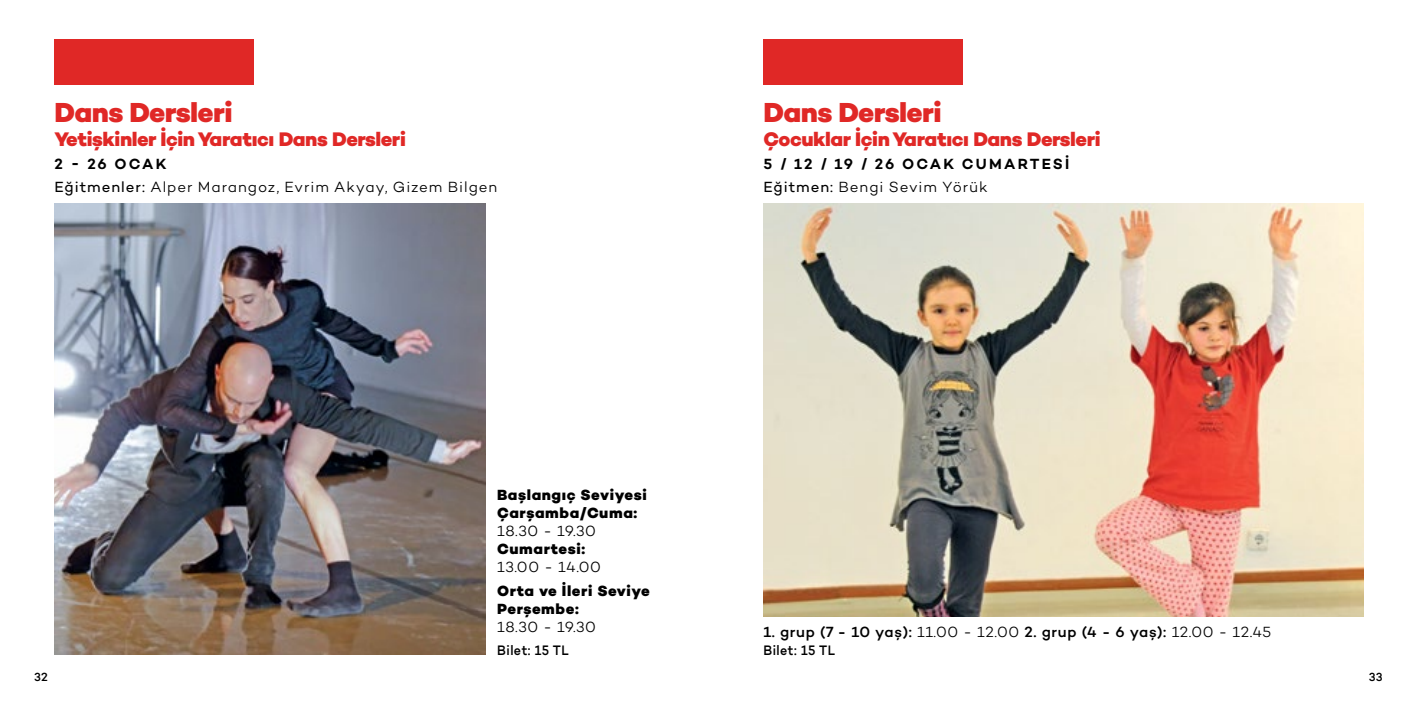
<style>
.page{position:relative;width:1418px;height:709px;background:#fff}
.page>*{position:absolute;margin:0;border:0;box-sizing:border-box;transform-origin:0 0}
.t1{font:800 28px "Campton";letter-spacing:-.025em;color:#e02826}
.t2{font:800 20px "Campton";letter-spacing:-.02em;color:#e02826}
.t3{font:300 15px "Campton";letter-spacing:.06em;color:#000}
.t4{font:800 15px/18px "Campton";letter-spacing:.04em;color:#000}
.t5{font:600 15px/23.4px "Campton";letter-spacing:.14em;color:#000}
.t6{font:500 15px "Campton";letter-spacing:.04em;color:#000}
.t7{font:500 14px "Campton";letter-spacing:.04em;color:#000;scale:.9 1}
.t8{font:500 12px "Campton";color:#000}
.s1{font-weight:400}
.s2{font-weight:300}
</style>
<div class="page">
<img style="left:54px;top:204px;width:432px;height:450px">
<div style="left:54px;top:39px;width:200px;height:46px;background:#e02826"></div>
<img style="left:763px;top:204px;width:600px;height:412px">
<div style="left:763px;top:39px;width:200px;height:46px;background:#e02826"></div>
<h1 class="t1" style="left:54px;top:94px;width:180px">Dans Dersleri</h1>
<h2 class="t2" style="left:54px;top:126px;width:353px">Yetişkinler İçin Yaratıcı Dans Dersleri</h2>
<p class="t5" style="left:54px;top:152px;width:114px">2 - 26 OCAK</p>
<p class="t3" style="left:54px;top:178px;width:444px"><span class="s1">Eğitmenler:</span> Alper Marangoz, Evrim Akyay, Gizem Bilgen</p>
<h1 class="t1" style="left:763px;top:94px;width:180px">Dans Dersleri</h1>
<h2 class="t2" style="left:763px;top:126px;width:339px">Çocuklar İçin Yaratıcı Dans Dersleri</h2>
<p class="t5" style="left:763px;top:152px;width:307px">5 / 12 / 19 / 26 OCAK CUMARTESİ<br><span class="s1">Eğitmen:</span> <span class="s2">Bengi Sevim Yörük</span></p>
<p class="t4" style="left:497px;top:486px;width:151px">Başlangıç Seviyesi<br>Çarşamba/Cuma:</p>
<p class="t3" style="left:497px;top:522px;width:100px">18.30 - 19.30</p>
<p class="t4" style="left:497px;top:540px;width:89px">Cumartesi:</p>
<p class="t3" style="left:497px;top:558px;width:105px">13.00 - 14.00</p>
<p class="t4" style="left:497px;top:582px;width:154px">Orta ve İleri Seviye<br>Perşembe:</p>
<p class="t3" style="left:497px;top:617px;width:100px">18.30 - 19.30</p>
<p class="t7" style="left:497px;top:641px;width:81px">Bilet: 15 TL</p>
<p class="t6" style="left:763px;top:622px;width:509px">1. grup (7 - 10 yaş): <span class="s2">11.00 - 12.00</span> 2. grup (4 - 6 yaş): <span class="s2">12.00 - 12.45</span></p>
<p class="t7" style="left:763px;top:641px;width:81px">Bilet: 15 TL</p>
<p class="t8" style="left:34px;top:669px;width:15px">32</p>
<p class="t8" style="left:1368px;top:669px;width:15px">33</p>
</div>
